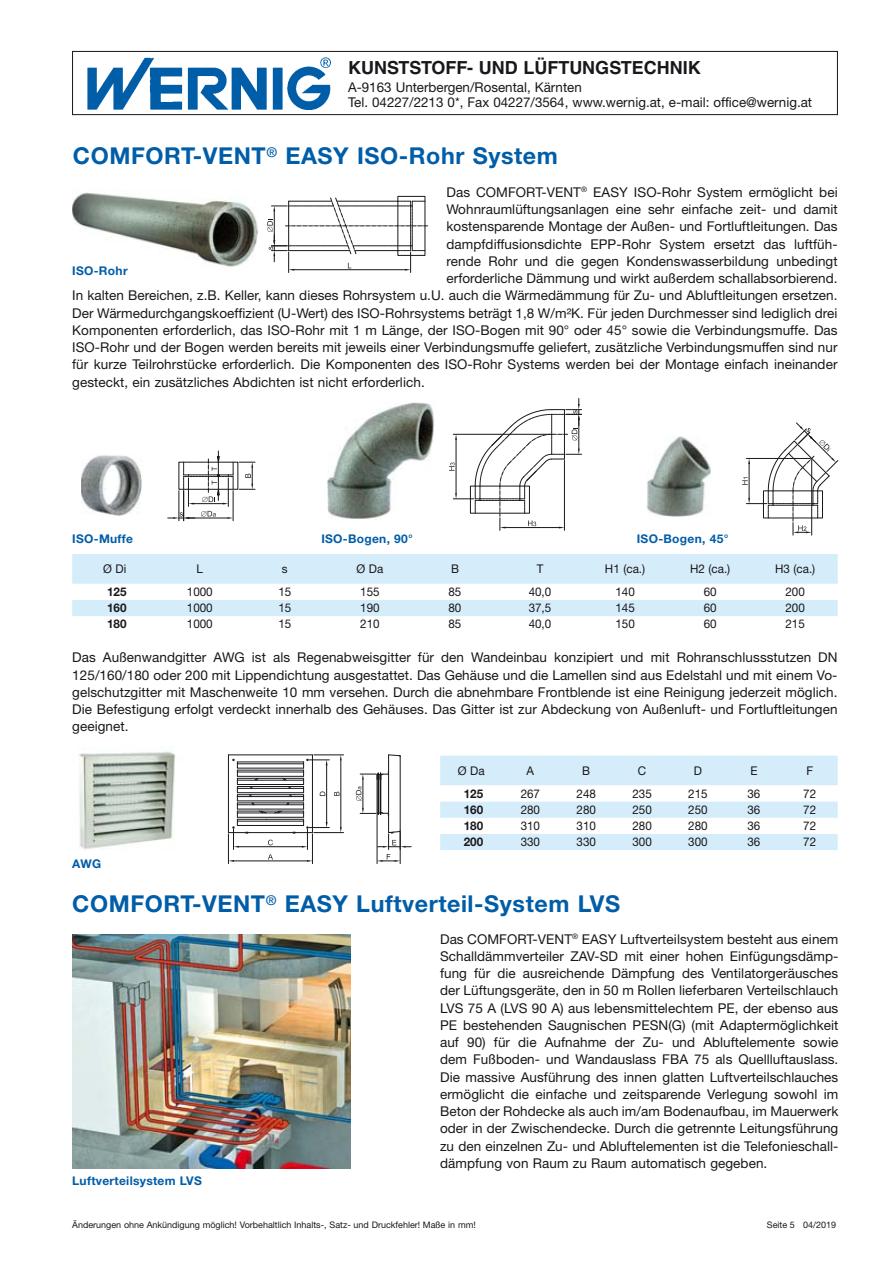
<style>
.page{position:relative;width:893px;height:1263px;background:#fff}
.page>*{position:absolute;margin:0;border:0;box-sizing:border-box;transform-origin:0 0}
.t1{font:700 23.25px "Helvetica Neue LT Std";letter-spacing:.025em;color:#005da8}
.t2{font:700 18px "Helvetica LT Std";color:#1a171c}
.t3{font:13.5px/17.2px "Helvetica Neue LT Std";letter-spacing:.005em;color:#1a171c;text-align:justify}
.t4{font:12px "Helvetica Neue LT Std";color:#1a171c}
.t5{font:700 12px "Helvetica Neue LT Std";letter-spacing:.025em;color:#005da8}
.t6{font:700 12px "Helvetica Neue LT Std";color:#1a171c}
.t7{font:9px "Helvetica Neue LT Std";color:#1a171c}
</style>
<div class="page">
<div style="left:72px;top:51px;width:766px;height:64px;border:1px solid #1a171c"></div>
<img style="left:87px;top:57px;width:243px;height:53px">
<img style="left:647px;top:436px;width:64px;height:81px">
<img style="left:328px;top:402px;width:106px;height:118px">
<img style="left:72px;top:192px;width:184px;height:75px">
<svg style="left:742px;top:422px;width:97px;height:114px"></svg>
<img style="left:81px;top:455px;width:60px;height:61px">
<svg style="left:449px;top:398px;width:133px;height:133px"></svg>
<svg style="left:167px;top:450px;width:89px;height:72px"></svg>
<svg style="left:256px;top:195px;width:172px;height:78px"></svg>
<svg style="left:72px;top:554px;width:766px;height:62px"></svg>
<img style="left:72px;top:935px;width:279px;height:233px">
<svg style="left:227px;top:754px;width:185px;height:110px"></svg>
<img style="left:79px;top:746px;width:97px;height:104px">
<svg style="left:440px;top:756px;width:398px;height:94px"></svg>
<h2 class="t2" style="left:348px;top:58px;width:354px">KUNSTSTOFF- UND LÜFTUNGSTECHNIK</h2>
<p class="t3" style="left:348px;top:82px;width:466px;line-height:15px">A-9163 Unterbergen/Rosental, Kärnten<br>Tel. 04227/2213 0*, Fax 04227/3564, www.wernig.at, e-mail: office@wernig.at</p>
<h1 class="t1" style="left:73px;top:148px;width:486px">COMFORT-VENT<sup>®</sup> EASY ISO-Rohr System</h1>
<p class="t3" style="left:446px;top:185px;width:393px">Das COMFORT-VENT<sup>®</sup> EASY ISO-Rohr System ermöglicht bei</p>
<p class="t3" style="left:446px;top:202px;width:393px">Wohnraumlüftungsanlagen eine sehr einfache zeit- und damit</p>
<p class="t3" style="left:446px;top:220px;width:393px">kostensparende Montage der Außen- und Fortluftleitungen. Das</p>
<p class="t3" style="left:446px;top:237px;width:393px">dampfdiffusionsdichte EPP-Rohr System ersetzt das luftfüh-</p>
<p class="t3" style="left:446px;top:254px;width:393px">rende Rohr und die gegen Kondenswasserbildung unbedingt</p>
<p class="t3" style="left:446px;top:271px;width:393px">erforderliche Dämmung und wirkt außerdem schallabsorbierend.</p>
<p class="t3" style="left:72px;top:289px;width:767px">In kalten Bereichen, z.B. Keller, kann dieses Rohrsystem u.U. auch die Wärmedämmung für Zu- und Abluftleitungen ersetzen.</p>
<p class="t3" style="left:72px;top:306px;width:767px">Der Wärmedurchgangskoeffizient (U-Wert) des ISO-Rohrsystems beträgt 1,8 W/m²K. Für jeden Durchmesser sind lediglich drei</p>
<p class="t3" style="left:72px;top:323px;width:767px">Komponenten erforderlich, das ISO-Rohr mit 1 m Länge, der ISO-Bogen mit 90° oder 45° sowie die Verbindungsmuffe. Das</p>
<p class="t3" style="left:72px;top:340px;width:767px">ISO-Rohr und der Bogen werden bereits mit jeweils einer Verbindungsmuffe geliefert, zusätzliche Verbindungsmuffen sind nur</p>
<p class="t3" style="left:72px;top:358px;width:767px">für kurze Teilrohrstücke erforderlich. Die Komponenten des ISO-Rohr Systems werden bei der Montage einfach ineinander</p>
<p class="t3" style="left:72px;top:375px;width:354px">gesteckt, ein zusätzliches Abdichten ist nicht erforderlich.</p>
<p class="t5" style="left:72px;top:266px;width:57px">ISO-Rohr</p>
<p class="t5" style="left:72px;top:534px;width:62px">ISO-Muffe</p>
<p class="t5" style="left:321px;top:534px;width:93px">ISO-Bogen, 90°</p>
<p class="t5" style="left:637px;top:534px;width:93px">ISO-Bogen, 45°</p>
<p class="t4" style="left:103px;top:565px;width:25px">Ø Di</p>
<p class="t4" style="left:197px;top:565px;width:8px">L</p>
<p class="t4" style="left:282px;top:565px;width:7px">s</p>
<p class="t4" style="left:356px;top:565px;width:28px">Ø Da</p>
<p class="t4" style="left:451px;top:565px;width:9px">B</p>
<p class="t4" style="left:537px;top:565px;width:8px">T</p>
<p class="t4" style="left:605px;top:565px;width:42px">H1 (ca.)</p>
<p class="t4" style="left:690px;top:565px;width:42px">H2 (ca.)</p>
<p class="t4" style="left:775px;top:565px;width:42px">H3 (ca.)</p>
<p class="t6" style="left:107px;top:588px;width:21px">125</p>
<p class="t4" style="left:187px;top:588px;width:27px">1000</p>
<p class="t4" style="left:278px;top:588px;width:14px">15</p>
<p class="t4" style="left:360px;top:588px;width:21px">155</p>
<p class="t4" style="left:448px;top:588px;width:14px">85</p>
<p class="t4" style="left:529px;top:588px;width:24px">40,0</p>
<p class="t4" style="left:615px;top:588px;width:21px">140</p>
<p class="t4" style="left:704px;top:588px;width:14px">60</p>
<p class="t4" style="left:785px;top:588px;width:21px">200</p>
<p class="t6" style="left:107px;top:604px;width:21px">160</p>
<p class="t4" style="left:187px;top:604px;width:27px">1000</p>
<p class="t4" style="left:278px;top:604px;width:14px">15</p>
<p class="t4" style="left:360px;top:604px;width:21px">190</p>
<p class="t4" style="left:448px;top:604px;width:14px">80</p>
<p class="t4" style="left:529px;top:604px;width:24px">37,5</p>
<p class="t4" style="left:615px;top:604px;width:21px">145</p>
<p class="t4" style="left:704px;top:604px;width:14px">60</p>
<p class="t4" style="left:785px;top:604px;width:21px">200</p>
<p class="t6" style="left:107px;top:620px;width:21px">180</p>
<p class="t4" style="left:187px;top:620px;width:27px">1000</p>
<p class="t4" style="left:278px;top:620px;width:14px">15</p>
<p class="t4" style="left:360px;top:620px;width:21px">210</p>
<p class="t4" style="left:448px;top:620px;width:14px">85</p>
<p class="t4" style="left:529px;top:620px;width:24px">40,0</p>
<p class="t4" style="left:615px;top:620px;width:21px">150</p>
<p class="t4" style="left:704px;top:620px;width:14px">60</p>
<p class="t4" style="left:785px;top:620px;width:21px">215</p>
<p class="t3" style="left:72px;top:651px;width:767px">Das Außenwandgitter AWG ist als Regenabweisgitter für den Wandeinbau konzipiert und mit Rohranschlussstutzen DN 125/160/180 oder 200 mit Lippendichtung ausgestattet. Das Gehäuse und die Lamellen sind aus Edelstahl und mit einem Vo&shy;gelschutzgitter mit Maschenweite 10 mm versehen. Durch die abnehmbare Frontblende ist eine Reinigung jederzeit möglich.<br>Die Befestigung erfolgt verdeckt innerhalb des Gehäuses. Das Gitter ist zur Abdeckung von Außenluft- und Fortluftleitungen geeignet.</p>
<p class="t5" style="left:72px;top:859px;width:31px">AWG</p>
<p class="t4" style="left:458px;top:766px;width:28px">Ø Da</p>
<p class="t4" style="left:527px;top:766px;width:9px">A</p>
<p class="t4" style="left:582px;top:766px;width:9px">B</p>
<p class="t4" style="left:638px;top:766px;width:10px">C</p>
<p class="t4" style="left:694px;top:766px;width:10px">D</p>
<p class="t4" style="left:750px;top:766px;width:9px">E</p>
<p class="t4" style="left:806px;top:766px;width:8px">F</p>
<p class="t6" style="left:464px;top:789px;width:21px">125</p>
<p class="t4" style="left:521px;top:789px;width:21px">267</p>
<p class="t4" style="left:576px;top:789px;width:21px">248</p>
<p class="t4" style="left:632px;top:789px;width:21px">235</p>
<p class="t4" style="left:688px;top:789px;width:21px">215</p>
<p class="t4" style="left:747px;top:789px;width:14px">36</p>
<p class="t4" style="left:803px;top:789px;width:14px">72</p>
<p class="t6" style="left:464px;top:805px;width:21px">160</p>
<p class="t4" style="left:521px;top:805px;width:21px">280</p>
<p class="t4" style="left:576px;top:805px;width:21px">280</p>
<p class="t4" style="left:632px;top:805px;width:21px">250</p>
<p class="t4" style="left:688px;top:805px;width:21px">250</p>
<p class="t4" style="left:747px;top:805px;width:14px">36</p>
<p class="t4" style="left:803px;top:805px;width:14px">72</p>
<p class="t6" style="left:464px;top:822px;width:21px">180</p>
<p class="t4" style="left:521px;top:822px;width:21px">310</p>
<p class="t4" style="left:576px;top:822px;width:21px">310</p>
<p class="t4" style="left:632px;top:822px;width:21px">280</p>
<p class="t4" style="left:688px;top:822px;width:21px">280</p>
<p class="t4" style="left:747px;top:822px;width:14px">36</p>
<p class="t4" style="left:803px;top:822px;width:14px">72</p>
<p class="t6" style="left:464px;top:838px;width:21px">200</p>
<p class="t4" style="left:521px;top:838px;width:21px">330</p>
<p class="t4" style="left:576px;top:838px;width:21px">330</p>
<p class="t4" style="left:632px;top:838px;width:21px">300</p>
<p class="t4" style="left:688px;top:838px;width:21px">300</p>
<p class="t4" style="left:747px;top:838px;width:14px">36</p>
<p class="t4" style="left:803px;top:838px;width:14px">72</p>
<h1 class="t1" style="left:72px;top:896px;width:549px">COMFORT-VENT<sup>®</sup> EASY Luftverteil-System LVS</h1>
<p class="t5" style="left:72px;top:1176px;width:131px">Luftverteilsystem LVS</p>
<p class="t3" style="left:440px;top:932px;width:400px">Das COMFORT-VENT<sup>®</sup> EASY Luftverteilsystem besteht aus einem Schalldämmverteiler ZAV-SD mit einer hohen Einfügungsdämp&shy;fung für die ausreichende Dämpfung des Ventilatorgeräusches der Lüftungsgeräte, den in 50 m Rollen lieferbaren Verteilschlauch LVS 75 A (LVS 90 A) aus lebensmittelechtem PE, der ebenso aus PE bestehenden Saugnischen PESN(G) (mit Adaptermöglichkeit auf 90) für die Aufnahme der Zu- und Abluftelemente sowie dem Fußboden- und Wandauslass FBA 75 als Quellluftauslass.<br>Die massive Ausführung des innen glatten Luftverteilschlauches ermöglicht die einfache und zeitsparende Verlegung sowohl im Beton der Rohdecke als auch im/am Bodenaufbau, im Mauerwerk oder in der Zwischendecke. Durch die getrennte Leitungsführung zu den einzelnen Zu- und Abluftelementen ist die Telefonieschall&shy;dämpfung von Raum zu Raum automatisch gegeben.</p>
<p class="t7" style="left:72px;top:1221px;width:405px">Änderungen ohne Ankündigung möglich! Vorbehaltlich Inhalts-, Satz- und Druckfehler! Maße in mm!</p>
<p class="t7" style="left:767px;top:1221px;width:71px">Seite 5 04/2019</p>
</div>
